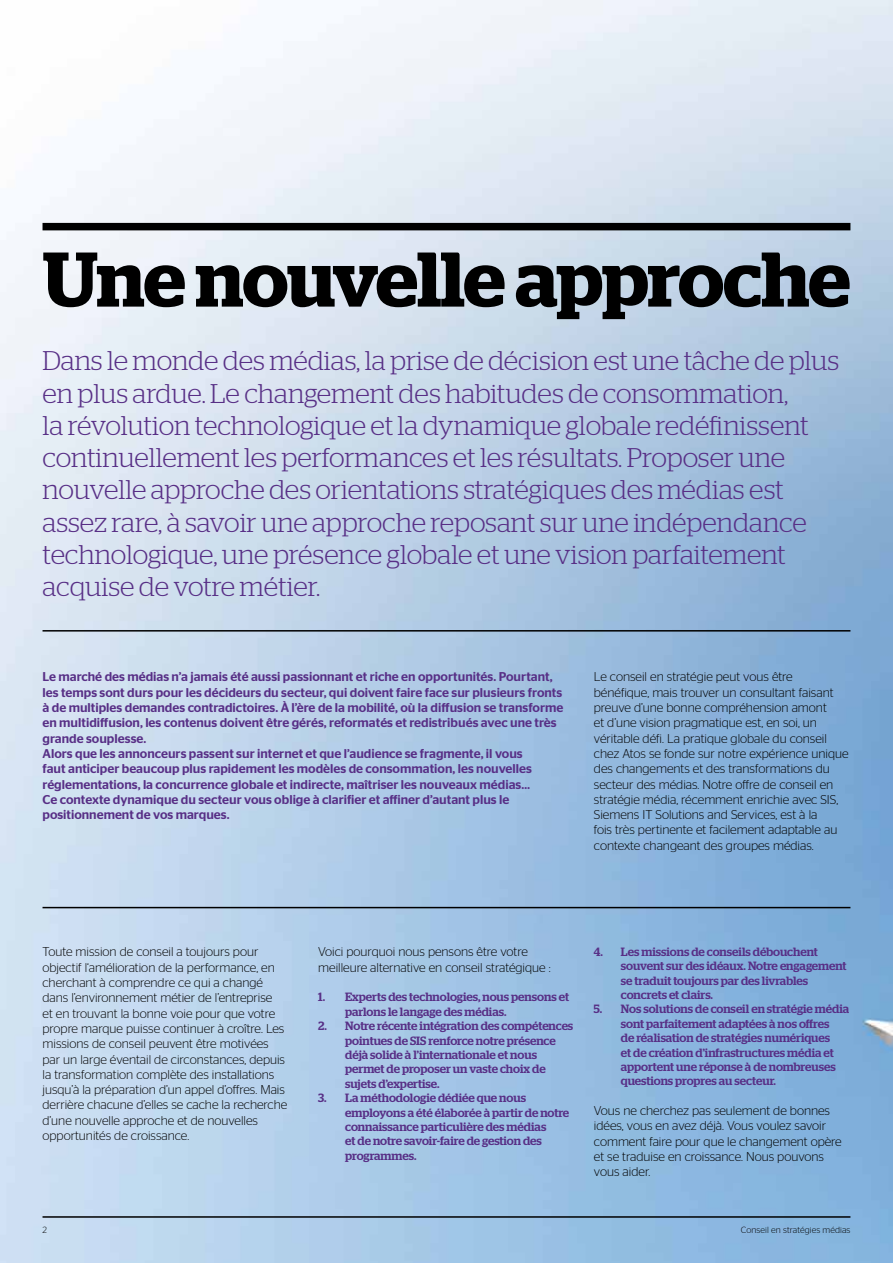
<style>
.page{position:relative;width:893px;height:1263px;background:#fff}
.page>*{position:absolute;margin:0;border:0;box-sizing:border-box;transform-origin:0 0}
.t1{font:600 77.25px "Stag";letter-spacing:-.015em;color:#000}
.t2{font:300 27px/32.2px "Stag";letter-spacing:-.005em;color:#582f86}
.t3{font:300 12.75px/15.3px "Stag Sans";color:#000}
.t4{font:500 12.75px/15.3px "Stag Sans";color:#582f86}
.t5{font:500 12px/14.4px "Stag";color:#582f86}
.t6{font:300 9px "Stag Sans";letter-spacing:.01em;color:#000}
</style>
<div class="page">
<img style="left:0;top:0;width:893px;height:1263px">
<hr style="left:43px;top:1216px;width:807px;height:2px;background:#000">
<div style="left:43px;top:223px;width:807px;height:7px;background:#000"></div>
<hr style="left:43px;top:630px;width:807px;height:1px;background:#000">
<hr style="left:43px;top:907px;width:807px;height:1px;background:#000">
<h1 class="t1" style="left:43px;top:234px;width:809px">Une nouvelle approche</h1>
<p class="t2" style="left:43px;top:344px;width:798px">Dans le monde des médias, la prise de décision est une tâche de plus en plus ardue. Le changement des habitudes de consommation,<br>la révolution technologique et la dynamique globale redéfinissent continuellement les performances et les résultats. Proposer une nouvelle approche des orientations stratégiques des médias est assez rare, à savoir une approche reposant sur une indépendance technologique, une présence globale et une vision parfaitement acquise de votre métier.</p>
<p class="t4" style="left:43px;top:669px;width:522px">Le marché des médias n’a jamais été aussi passionnant et riche en opportunités. Pourtant, les temps sont durs pour les décideurs du secteur, qui doivent faire face sur plusieurs fronts à de multiples demandes contradictoires. À l’ère de la mobilité, où la diffusion se transforme en multidiffusion, les contenus doivent être gérés, reformatés et redistribués avec une très grande souplesse.<br>Alors que les annonceurs passent sur internet et que l’audience se fragmente, il vous<br>faut anticiper beaucoup plus rapidement les modèles de consommation, les nouvelles réglementations, la concurrence globale et indirecte, maîtriser les nouveaux médias…<br>Ce contexte dynamique du secteur vous oblige à clarifier et affiner d’autant plus le positionnement de vos marques.</p>
<p class="t3" style="left:594px;top:669px;width:256px">Le conseil en stratégie peut vous être bénéfique, mais trouver un consultant faisant preuve d’une bonne compréhension amont<br>et d’une vision pragmatique est, en soi, un véritable défi. La pratique globale du conseil chez Atos se fonde sur notre expérience unique des changements et des transformations du secteur des médias. Notre offre de conseil en stratégie média, récemment enrichie avec SIS, Siemens IT Solutions and Services, est à la<br>fois très pertinente et facilement adaptable au contexte changeant des groupes médias.</p>
<p class="t3" style="left:43px;top:944px;width:246px">Toute mission de conseil a toujours pour objectif l‘amélioration de la performance, en cherchant à comprendre ce qui a changé dans l’environnement métier de l’entreprise<br>et en trouvant la bonne voie pour que votre propre marque puisse continuer à croître. Les missions de conseil peuvent être motivées par un large éventail de circonstances, depuis la transformation complète des installations jusqu’à la préparation d’un appel d’offres. Mais derrière chacune d’elles se cache la recherche d’une nouvelle approche et de nouvelles opportunités de croissance.</p>
<p class="t3" style="left:318px;top:944px;width:234px">Voici pourquoi nous pensons être votre meilleure alternative en conseil stratégique :</p>
<p class="t5" style="left:345px;top:990px;width:225px;text-indent:-27px">1. Experts des technologies, nous pensons et parlons le langage des médias.</p>
<p class="t5" style="left:345px;top:1019px;width:230px;text-indent:-27px">2. Notre récente intégration des compétences pointues de SIS renforce notre présence déjà solide à l’internationale et nous permet de proposer un vaste choix de sujets d’expertise.</p>
<p class="t5" style="left:345px;top:1091px;width:226px;text-indent:-27px">3. La méthodologie dédiée que nous employons a été élaborée à partir de notre connaissance particulière des médias<br>et de notre savoir-faire de gestion des programmes.</p>
<p class="t5" style="left:621px;top:944px;width:227px;text-indent:-27px">4. Les missions de conseils débouchent souvent sur des idéaux. Notre engagement se traduit toujours par des livrables concrets et clairs.</p>
<p class="t5" style="left:621px;top:1002px;width:230px;text-indent:-27px">5. Nos solutions de conseil en stratégie média sont parfaitement adaptées à nos offres<br>de réalisation de stratégies numériques<br>et de création d’infrastructures média et apportent une réponse à de nombreuses questions propres au secteur.</p>
<p class="t3" style="left:594px;top:1103px;width:249px">Vous ne cherchez pas seulement de bonnes idées, vous en avez déjà. Vous voulez savoir comment faire pour que le changement opère et se traduise en croissance. Nous pouvons vous aider.</p>
<p class="t6" style="left:43px;top:1225px;width:6px">2</p>
<p class="t6" style="left:741px;top:1225px;width:111px">Conseil en stratégies médias</p>
</div>
